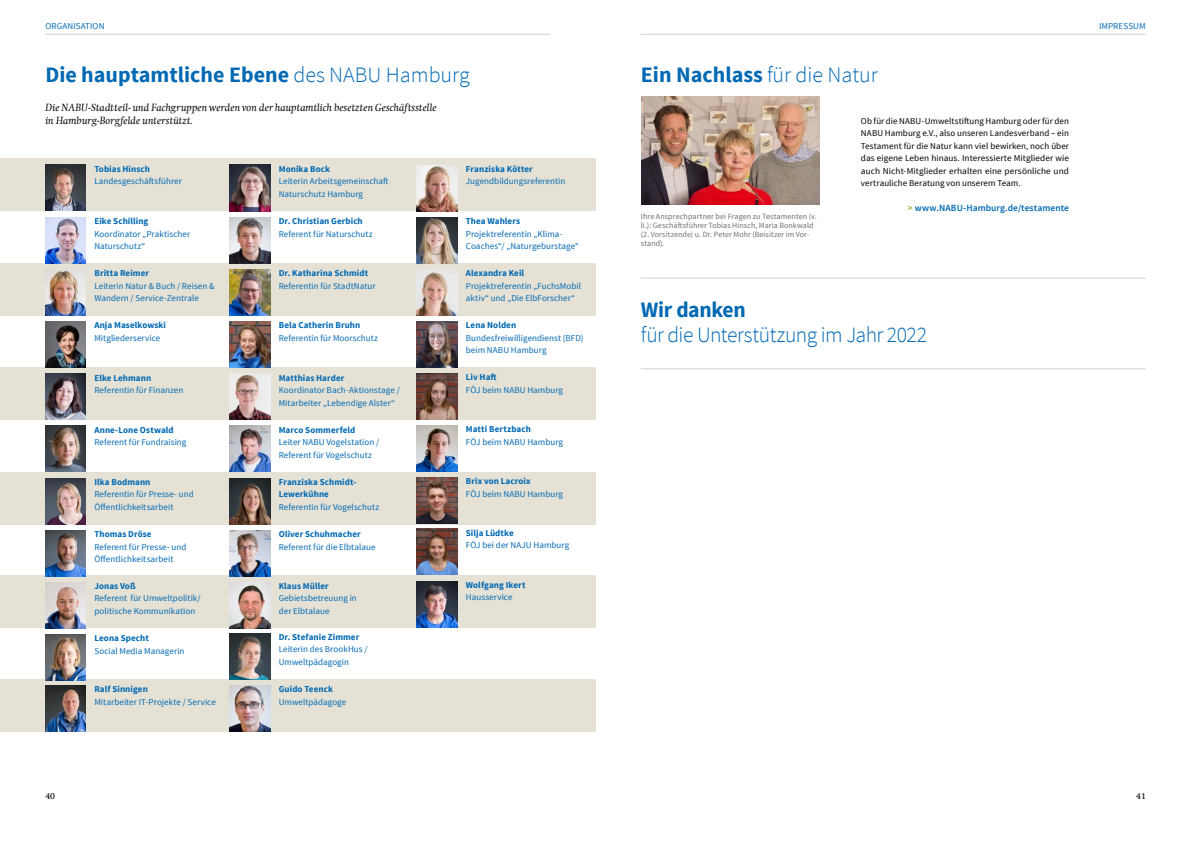
<style>
.page{position:relative;width:1191px;height:842px;background:#fff}
.page>*{position:absolute;margin:0;border:0;box-sizing:border-box;transform-origin:0 0}
.t1{font:700 22px "Source Sans Pro";color:#0069b4}
.t2{font:300 22px "Source Sans Pro";letter-spacing:-.025em;color:#0069b4}
.t3{font:italic 10.5px/12.5px "Swift Com";letter-spacing:.01em;color:#000}
.t4{font:600 9.5px "Source Sans Pro";letter-spacing:.01em;color:#0069b4}
.t5{font:9px/12.5px "Source Sans Pro";letter-spacing:.005em;color:#0069b4}
.t6{font:700 9px/12.5px "Source Sans Pro";letter-spacing:.01em;color:#0069b4}
.t7{font:9px/12.5px "Source Sans Pro";letter-spacing:.005em;color:#000;text-align:justify}
.t8{font:9px "Swift Com";color:#000}
.t9{font:8px/9px "Source Sans Pro";letter-spacing:.01em;color:#706f6f}
.s1{font-weight:300}
.s2{color:#79b82c}
</style>
<div class="page">
<hr style="left:641px;top:278px;width:504px;height:1px;background:#d0d0d0">
<hr style="left:641px;top:369px;width:504px;height:1px;background:#d0d0d0">
<img style="left:641px;top:96px;width:178px;height:109px">
<hr style="left:641px;top:34px;width:504px;height:1px;background:#d0d0d0">
<div style="left:0;top:159px;width:595px;height:52px;background:#e5e2d5"></div>
<div style="left:0;top:576px;width:595px;height:52px;background:#e5e2d5"></div>
<div style="left:0;top:472px;width:595px;height:52px;background:#e5e2d5"></div>
<div style="left:0;top:368px;width:595px;height:52px;background:#e5e2d5"></div>
<div style="left:0;top:263px;width:595px;height:53px;background:#e5e2d5"></div>
<div style="left:0;top:679px;width:595px;height:52px;background:#e5e2d5"></div>
<img style="left:45px;top:165px;width:41px;height:46px">
<img style="left:45px;top:270px;width:41px;height:46px">
<img style="left:45px;top:217px;width:41px;height:46px">
<img style="left:45px;top:374px;width:41px;height:46px">
<img style="left:45px;top:478px;width:41px;height:46px">
<img style="left:45px;top:530px;width:41px;height:46px">
<img style="left:45px;top:634px;width:41px;height:46px">
<img style="left:45px;top:426px;width:41px;height:46px">
<img style="left:230px;top:685px;width:40px;height:46px">
<img style="left:230px;top:633px;width:40px;height:46px">
<img style="left:230px;top:165px;width:40px;height:46px">
<img style="left:230px;top:582px;width:40px;height:46px">
<img style="left:230px;top:217px;width:40px;height:46px">
<img style="left:230px;top:270px;width:40px;height:46px">
<img style="left:230px;top:322px;width:40px;height:46px">
<img style="left:230px;top:426px;width:40px;height:46px">
<img style="left:230px;top:478px;width:40px;height:46px">
<img style="left:230px;top:530px;width:40px;height:46px">
<img style="left:45px;top:322px;width:41px;height:46px">
<img style="left:45px;top:685px;width:41px;height:46px">
<img style="left:417px;top:165px;width:40px;height:46px">
<img style="left:417px;top:217px;width:40px;height:46px">
<img style="left:417px;top:270px;width:40px;height:46px">
<img style="left:417px;top:322px;width:40px;height:46px">
<img style="left:417px;top:425px;width:40px;height:46px">
<img style="left:417px;top:478px;width:40px;height:46px">
<img style="left:417px;top:529px;width:40px;height:46px">
<img style="left:417px;top:374px;width:40px;height:46px">
<hr style="left:45px;top:34px;width:505px;height:1px;background:#d0d0d0">
<img style="left:417px;top:581px;width:40px;height:46px">
<img style="left:45px;top:582px;width:41px;height:46px">
<img style="left:230px;top:374px;width:40px;height:46px">
<p class="t5" style="left:45px;top:20px;width:61px">ORGANISATION</p>
<h1 class="t1" style="left:45px;top:60px;width:426px">Die hauptamtliche Ebene <span class="s1">des NABU Hamburg</span></h1>
<p class="t3" style="left:45px;top:101px;width:393px">Die NABU-Stadtteil- und Fachgruppen werden von der hauptamtlich besetzten Geschäftsstelle in Hamburg-Borgfelde unterstützt.</p>
<p class="t6" style="left:94px;top:163px;width:57px">Tobias Hinsch</p>
<p class="t5" style="left:94px;top:175px;width:89px">Landesgeschäftsführer</p>
<p class="t6" style="left:279px;top:163px;width:53px">Monika Bock</p>
<p class="t5" style="left:279px;top:175px;width:111px">Leiterin Arbeitsgemeinschaft<br>Naturschutz Hamburg</p>
<p class="t6" style="left:94px;top:215px;width:56px">Eike Schilling</p>
<p class="t5" style="left:94px;top:228px;width:97px">Koordinator „Praktischer<br>Naturschutz“</p>
<p class="t6" style="left:94px;top:267px;width:56px">Britta Reimer</p>
<p class="t5" style="left:94px;top:280px;width:122px">Leiterin Natur &amp; Buch / Reisen &amp;<br>Wandern / Service-Zentrale</p>
<p class="t6" style="left:94px;top:320px;width:73px">Anja Maselkowski</p>
<p class="t5" style="left:94px;top:332px;width:67px">Mitgliederservice</p>
<p class="t6" style="left:279px;top:215px;width:86px">Dr. Christian Gerbich</p>
<p class="t5" style="left:279px;top:227px;width:95px">Referent für Naturschutz</p>
<p class="t6" style="left:279px;top:267px;width:91px">Dr. Katharina Schmidt</p>
<p class="t5" style="left:279px;top:280px;width:98px">Referentin für StadtNatur</p>
<p class="t6" style="left:279px;top:320px;width:83px">Bela Catherin Bruhn</p>
<p class="t5" style="left:279px;top:332px;width:101px">Referentin für Moorschutz</p>
<p class="t6" style="left:94px;top:372px;width:58px">Elke Lehmann</p>
<p class="t5" style="left:94px;top:384px;width:90px">Referentin für Finanzen</p>
<p class="t6" style="left:279px;top:372px;width:67px">Matthias Harder</p>
<p class="t5" style="left:279px;top:384px;width:123px">Koordinator Bach-Aktionstage /<br>Mitarbeiter „Lebendige Alster“</p>
<p class="t6" style="left:94px;top:424px;width:81px">Anne-Lone Ostwald</p>
<p class="t5" style="left:94px;top:436px;width:93px">Referent für Fundraising</p>
<p class="t6" style="left:94px;top:476px;width:57px">Ilka Bodmann</p>
<p class="t5" style="left:94px;top:488px;width:101px">Referentin für Presse- und<br>Öffentlichkeitsarbeit</p>
<p class="t6" style="left:94px;top:528px;width:59px">Thomas Dröse</p>
<p class="t5" style="left:94px;top:541px;width:94px">Referent für Presse- und<br>Öffentlichkeitsarbeit</p>
<p class="t6" style="left:279px;top:424px;width:78px">Marco Sommerfeld</p>
<p class="t5" style="left:279px;top:436px;width:102px">Leiter NABU Vogelstation /<br>Referent für Vogelschutz</p>
<p class="t6" style="left:279px;top:476px;width:79px">Franziska Schmidt-<br>Lewerkühne</p>
<p class="t5" style="left:279px;top:501px;width:102px">Referentin für Vogelschutz</p>
<p class="t6" style="left:279px;top:528px;width:83px">Oliver Schuhmacher</p>
<p class="t5" style="left:279px;top:541px;width:98px">Referent für die Elbtalaue</p>
<p class="t6" style="left:94px;top:580px;width:43px">Jonas Voß</p>
<p class="t5" style="left:94px;top:592px;width:108px">Referent für Umweltpolitik/ politische Kommunikation</p>
<p class="t6" style="left:279px;top:580px;width:51px">Klaus Müller</p>
<p class="t5" style="left:279px;top:592px;width:80px">Gebietsbetreuung in der Elbtalaue</p>
<p class="t6" style="left:94px;top:632px;width:56px">Leona Specht</p>
<p class="t5" style="left:94px;top:644px;width:92px">Social Media Managerin</p>
<p class="t6" style="left:279px;top:631px;width:82px">Dr. Stefanie Zimmer</p>
<p class="t5" style="left:279px;top:643px;width:90px">Leiterin des BrookHus /<br>Umweltpädagogin</p>
<p class="t6" style="left:94px;top:683px;width:55px">Ralf Sinnigen</p>
<p class="t5" style="left:94px;top:696px;width:123px">Mitarbeiter IT-Projekte / Service</p>
<p class="t6" style="left:279px;top:683px;width:56px">Guido Teenck</p>
<p class="t5" style="left:279px;top:696px;width:69px">Umweltpädagoge</p>
<p class="t6" style="left:466px;top:163px;width:69px">Franziska Kötter</p>
<p class="t5" style="left:466px;top:175px;width:101px">Jugendbildungsreferentin</p>
<p class="t6" style="left:466px;top:215px;width:56px">Thea Wahlers</p>
<p class="t5" style="left:466px;top:227px;width:115px">Projektreferentin „Klima-<br>Coaches“/ „Naturgeburstage“</p>
<p class="t6" style="left:466px;top:267px;width:60px">Alexandra Keil</p>
<p class="t5" style="left:466px;top:280px;width:117px">Projektreferentin „FuchsMobil aktiv“ und „Die ElbForscher“</p>
<p class="t6" style="left:466px;top:319px;width:52px">Lena Nolden</p>
<p class="t5" style="left:466px;top:332px;width:119px">Bundesfreiwilligendienst (BFD) beim NABU Hamburg</p>
<p class="t6" style="left:466px;top:372px;width:32px">Liv Haft</p>
<p class="t5" style="left:466px;top:384px;width:99px">FÖJ beim NABU Hamburg</p>
<p class="t6" style="left:466px;top:423px;width:66px">Matti Bertzbach</p>
<p class="t5" style="left:466px;top:436px;width:99px">FÖJ beim NABU Hamburg</p>
<p class="t6" style="left:466px;top:475px;width:66px">Brix von Lacroix</p>
<p class="t5" style="left:466px;top:488px;width:99px">FÖJ beim NABU Hamburg</p>
<p class="t6" style="left:466px;top:527px;width:49px">Silja Lüdtke</p>
<p class="t5" style="left:466px;top:539px;width:105px">FÖJ bei der NAJU Hamburg</p>
<p class="t6" style="left:466px;top:579px;width:61px">Wolfgang Ikert</p>
<p class="t5" style="left:466px;top:591px;width:48px">Hausservice</p>
<p class="t8" style="left:45px;top:790px;width:11px">40</p>
<h1 class="t1" style="left:641px;top:60px;width:239px">Ein Nachlass <span class="s1">für die Natur</span></h1>
<p class="t9" style="left:641px;top:212px;width:177px">Ihre Ansprechpartner bei Fragen zu Testamenten (v. li.): Geschäftsführer Tobias Hinsch, Maria Bonkwald (2. Vorsitzende) u. Dr. Peter Mohr (Beisitzer im Vor&shy;stand).</p>
<p class="t7" style="left:861px;top:114px;width:210px">Ob für die NABU-Umweltstiftung Hamburg oder für den NABU Hamburg e.V., also unseren Landesverband – ein Testament für die Natur kann viel bewirken, noch über das eigene Leben hinaus. Interessierte Mitglieder wie auch Nicht-Mitglieder erhalten eine persönliche und vertrauliche Beratung von unserem Team.</p>
<p class="t4" style="left:908px;top:201px;width:163px"><span class="s2">&gt;</span> www.NABU-Hamburg.de/testamente</p>
<h1 class="t1" style="left:641px;top:296px;width:106px">Wir danken</h1>
<h1 class="t2" style="left:641px;top:322px;width:288px">für die Unterstützung im Jahr 2022</h1>
<p class="t5" style="left:1099px;top:20px;width:48px">IMPRESSUM</p>
<p class="t8" style="left:1136px;top:790px;width:11px">41</p>
</div>
